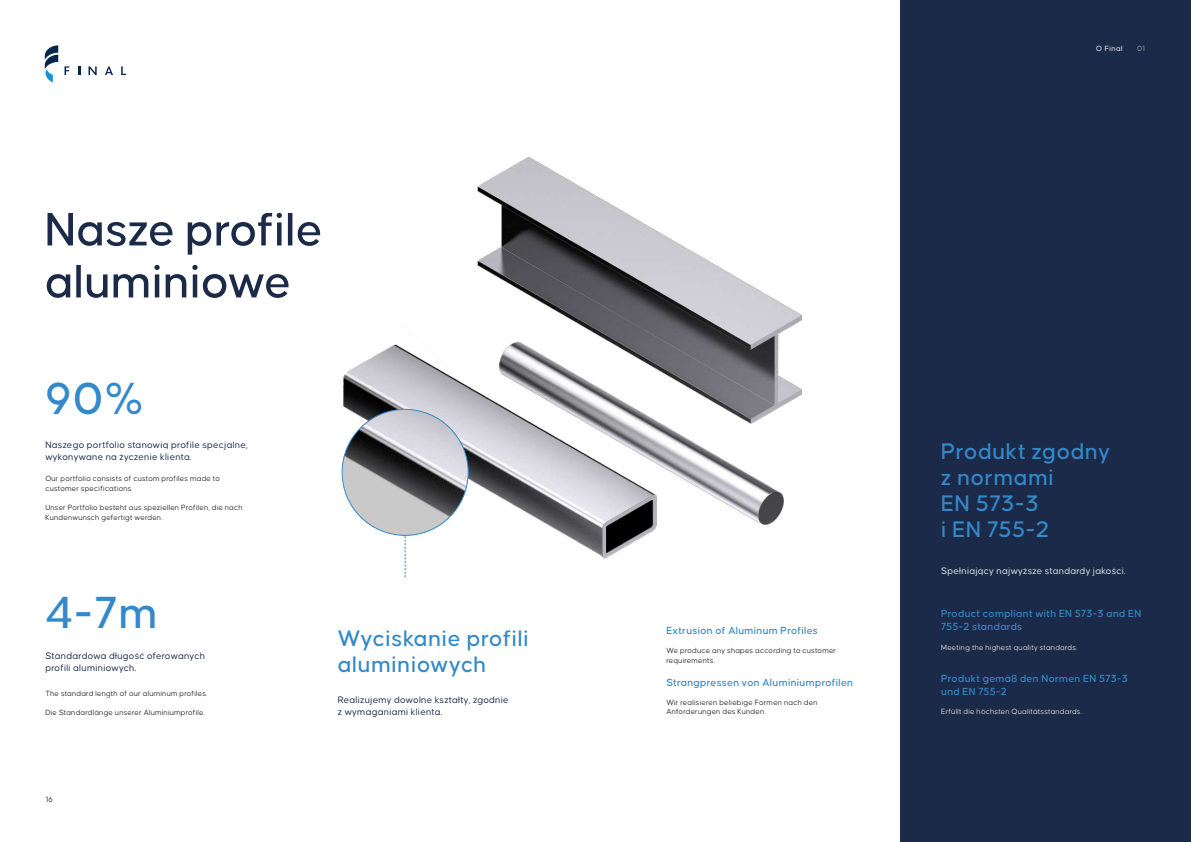
<style>
.page{position:relative;width:1191px;height:842px;background:#fff}
.page>*{position:absolute;margin:0;border:0;box-sizing:border-box;transform-origin:0 0}
.t1{font:500 50px/52px "Causten";color:#1b2a48}
.t2{font:500 48px "Causten";color:#3389ca}
.t3{font:500 24px/26px "Causten";letter-spacing:.025em;color:#3389ca}
.t4{font:500 11px/13.2px "Causten";letter-spacing:.025em;color:#3389ca}
.t5{font:10px/12px "Causten";letter-spacing:.025em;color:#1b2a48}
.t6{font:10px "Causten";letter-spacing:.025em;color:#e6e8eb}
.t7{font:300 8px/9.6px "Causten";letter-spacing:.025em;color:#000}
.t8{font:300 8px "Causten";letter-spacing:.025em;color:#fff}
.t9{font:8px "Causten";letter-spacing:.05em;color:#fff}
.t10{font:8px "Causten";color:#1b2a48}
.t11{font:8px "Causten";color:#9c9c9c}
</style>
<div class="page">
<img style="left:341px;top:344px;width:54px;height:191px">
<img style="left:342px;top:409px;width:126px;height:126px;border-radius:63px">
<div style="left:900px;top:0;width:291px;height:842px;background:#1b2a48"></div>
<img style="left:477px;top:156px;width:216px;height:96px">
<img style="left:395px;top:252px;width:408px;height:326px">
<svg style="left:65px;top:66px;width:5px;height:9px"></svg>
<svg style="left:78px;top:66px;width:2px;height:9px"></svg>
<svg style="left:88px;top:66px;width:9px;height:9px"></svg>
<svg style="left:105px;top:66px;width:8px;height:9px"></svg>
<svg style="left:121px;top:66px;width:5px;height:9px"></svg>
<svg style="left:45px;top:45px;width:13px;height:37px"></svg>
<h1 class="t1" style="left:45px;top:203px;width:279px">Nasze profile aluminiowe</h1>
<h2 class="t2" style="left:45px;top:373px;width:101px">90%</h2>
<p class="t5" style="left:45px;top:438px;width:204px">Naszego portfolio stanowią profile specjalne, wykonywane na życzenie klienta.</p>
<p class="t7" style="left:45px;top:474px;width:176px">Our portfolio consists of custom profiles made to customer specifications.</p>
<p class="t7" style="left:45px;top:502px;width:199px">Unser Portfolio besteht aus speziellen Profilen, die nach<br>Kundenwunsch gefertigt werden.</p>
<h2 class="t2" style="left:45px;top:587px;width:114px">4-7m</h2>
<p class="t5" style="left:45px;top:650px;width:161px">Standardowa długość oferowanych profili aluminiowych.</p>
<p class="t7" style="left:45px;top:688px;width:163px">The standard length of our aluminum profiles.</p>
<p class="t7" style="left:45px;top:708px;width:161px">Die Standardlänge unserer Aluminiumprofile.</p>
<p class="t10" style="left:46px;top:795px;width:9px">16</p>
<h3 class="t3" style="left:338px;top:625px;width:192px">Wyciskanie profili aluminiowych</h3>
<p class="t5" style="left:338px;top:694px;width:172px">Realizujemy dowolne kształty, zgodnie z wymaganiami klienta.</p>
<p class="t9" style="left:1096px;top:44px;width:28px">O Final</p>
<p class="t11" style="left:1137px;top:44px;width:9px">01</p>
<h3 class="t4" style="left:666px;top:624px;width:153px">Extrusion of Aluminum Profiles</h3>
<p class="t7" style="left:666px;top:646px;width:171px">We produce any shapes according to customer requirements.</p>
<h3 class="t4" style="left:666px;top:675px;width:188px">Strangpressen von Aluminiumprofilen</h3>
<p class="t7" style="left:666px;top:697px;width:153px">Wir realisieren beliebige Formen nach den<br>Anforderungen des Kunden.</p>
<h3 class="t3" style="left:941px;top:438px;width:170px">Produkt zgodny z normami<br>EN 573-3<br>i EN 755-2</h3>
<p class="t6" style="left:941px;top:565px;width:186px">Spełniający najwyższe standardy jakości.</p>
<h3 class="t4" style="left:941px;top:607px;width:202px">Product compliant with EN 573-3 and EN<br>755-2 standards</h3>
<p class="t8" style="left:941px;top:643px;width:138px">Meeting the highest quality standards.</p>
<h3 class="t4" style="left:941px;top:672px;width:188px">Produkt gemäß den Normen EN 573-3 und EN 755-2</h3>
<p class="t8" style="left:941px;top:708px;width:142px">Erfüllt die höchsten Qualitätsstandards.</p>
</div>
